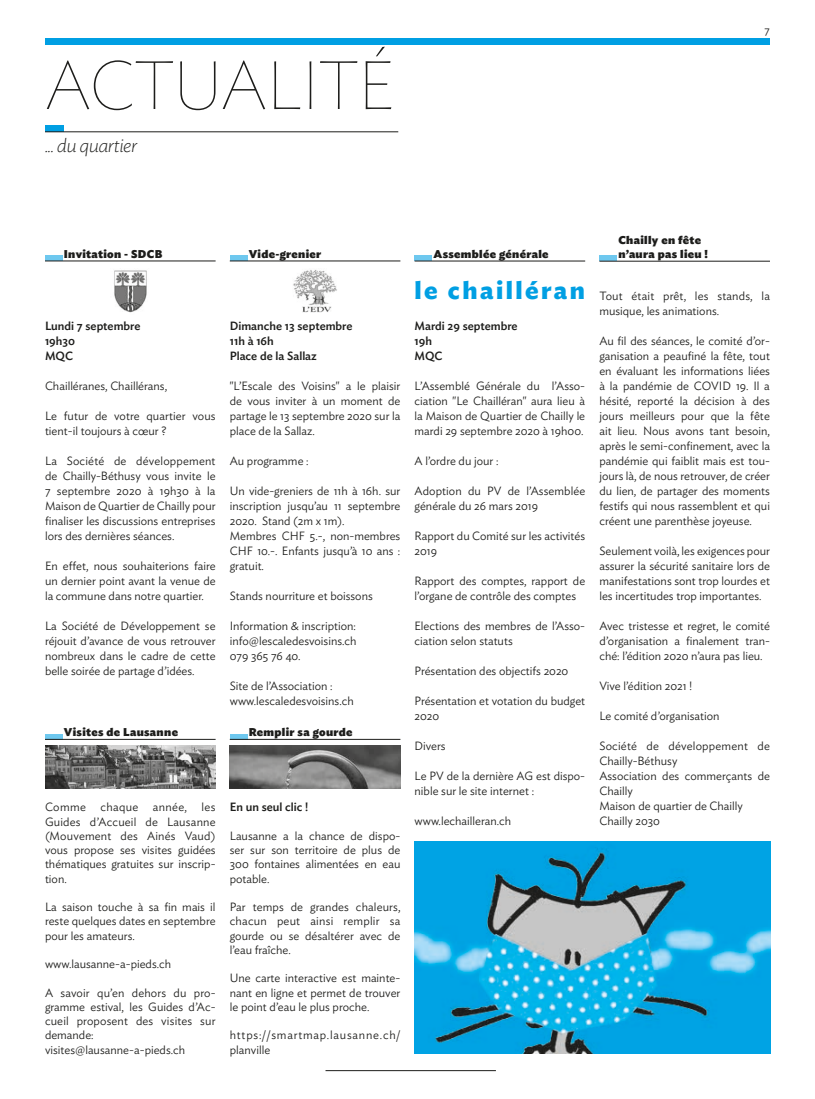
<style>
.page{position:relative;width:815px;height:1099px;background:#fff}
.page>*{position:absolute;margin:0;border:0;box-sizing:border-box;transform-origin:0 0}
.t1{font:100 67.5px "Ideal Sans";letter-spacing:-.01em;color:#1d1d1b}
.t2{font:700 25px "Ideal Sans";letter-spacing:.1em;color:#009fe3}
.t3{font:italic 200 19.75px "Ideal Sans";letter-spacing:-.025em;color:#1d1d1b}
.t4{font:300 11.88px/15px "Ideal Sans";color:#1d1d1b;text-align:justify}
.t5{font:500 11.88px/15px "Ideal Sans";color:#1d1d1b}
.t6{font:300 11.88px/14.2px "Ideal Sans";letter-spacing:.065em;color:#1d1d1b}
.t7{font:900 11.25px/13.5px "Ideal Sans";letter-spacing:.03em;color:#1d1d1b}
.t8{font:300 11.25px "Ideal Sans";color:#1d1d1b}
</style>
<div class="page">
<div style="left:45px;top:125px;width:18px;height:7px;background:#009fe3"></div>
<hr style="left:45px;top:132px;width:353px;height:1px;background:#1d1d1b">
<hr style="left:326px;top:1070px;width:170px;height:1px;background:#1d1d1b">
<div style="left:45px;top:38px;width:725px;height:7px;background:#009fe3"></div>
<div style="left:45px;top:255px;width:18px;height:6px;background:#6ec8ef"></div>
<hr style="left:45px;top:261px;width:171px;height:1px;background:#1d1d1b">
<img style="left:114px;top:270px;width:33px;height:43px">
<div style="left:230px;top:255px;width:18px;height:6px;background:#6ec8ef"></div>
<hr style="left:230px;top:261px;width:170px;height:1px;background:#1d1d1b">
<img style="left:293px;top:270px;width:44px;height:43px">
<div style="left:415px;top:255px;width:17px;height:6px;background:#6ec8ef"></div>
<hr style="left:415px;top:261px;width:170px;height:1px;background:#1d1d1b">
<div style="left:599px;top:256px;width:18px;height:5px;background:#6ec8ef"></div>
<hr style="left:599px;top:261px;width:171px;height:1px;background:#1d1d1b">
<img style="left:415px;top:842px;width:355px;height:211px">
<div style="left:45px;top:734px;width:18px;height:5px;background:#6ec8ef"></div>
<hr style="left:45px;top:739px;width:171px;height:1px;background:#1d1d1b">
<img style="left:45px;top:745px;width:171px;height:43px">
<div style="left:230px;top:734px;width:18px;height:5px;background:#6ec8ef"></div>
<hr style="left:230px;top:739px;width:170px;height:1px;background:#1d1d1b">
<img style="left:230px;top:745px;width:170px;height:43px">
<h1 class="t1" style="left:45px;top:33px;width:351px">ACTUALITÉ</h1>
<h3 class="t3" style="left:45px;top:130px;width:94px">... du quartier</h3>
<p class="t8" style="left:765px;top:22px;width:7px">7</p>
<p class="t7" style="left:64px;top:246px;width:100px">Invitation - SDCB</p>
<p class="t5" style="left:45px;top:317px;width:97px">Lundi 7 septembre<br>19h30<br>MQC</p>
<p class="t4" style="left:45px;top:377px;width:124px">Chailléranes, Chaillérans,</p>
<p class="t4" style="left:45px;top:407px;width:172px">Le futur de votre quartier vous tient-il toujours à cœur ?</p>
<p class="t4" style="left:45px;top:452px;width:172px">La Société de développement de Chailly-Béthusy vous invite le 7 septembre 2020 à 19h30 à la Maison de Quartier de Chailly pour finaliser les discussions entreprises lors des dernières séances.</p>
<p class="t4" style="left:45px;top:557px;width:172px">En effet, nous souhaiterions faire un dernier point avant la venue de la commune dans notre quartier.</p>
<p class="t4" style="left:45px;top:617px;width:172px">La Société de Développement se réjouit d’avance de vous retrouver nombreux dans le cadre de cette belle soirée de partage d’idées.</p>
<p class="t7" style="left:64px;top:724px;width:116px">Visites de Lausanne</p>
<p class="t4" style="left:45px;top:799px;width:172px;line-height:14.2px">Comme chaque année, les Guides d’Accueil de Lausanne (Mouvement des Ainés Vaud) vous propose ses visites guidées thématiques gratuites sur inscrip&shy;tion.</p>
<p class="t4" style="left:45px;top:898px;width:172px;line-height:14.2px">La saison touche à sa fin mais il reste quelques dates en septembre pour les amateurs.</p>
<p class="t4" style="left:45px;top:955px;width:128px">www.lausanne-a-pieds.ch</p>
<p class="t4" style="left:45px;top:984px;width:172px;line-height:14.2px;text-align:left">A savoir qu’en dehors du pro&shy;gramme estival, les Guides d’Ac&shy;cueil proposent des visites sur demande: visites@lausanne-a-pieds.ch</p>
<p class="t7" style="left:249px;top:246px;width:74px">Vide-grenier</p>
<p class="t5" style="left:230px;top:317px;width:124px">Dimanche 13 septembre<br>11h à 16h<br>Place de la Sallaz</p>
<p class="t4" style="left:230px;top:377px;width:172px">"L’Escale des Voisins" a le plaisir de vous inviter à un moment de partage le 13 septembre 2020 sur la place de la Sallaz.</p>
<p class="t4" style="left:230px;top:452px;width:80px">Au programme :</p>
<p class="t4" style="left:230px;top:482px;width:172px;text-align:left">Un vide-greniers de 11h à 16h. sur inscription jusqu’au 11 septembre<br>2020. Stand (2m x 1m).<br>Membres CHF 5.-, non-membres<br>CHF 10.-. Enfants jusqu’à 10 ans : gratuit.</p>
<p class="t4" style="left:230px;top:587px;width:145px">Stands nourriture et boissons</p>
<p class="t4" style="left:230px;top:617px;width:128px">Information &amp; inscription: info@lescaledesvoisins.ch 079 365 76 40.</p>
<p class="t4" style="left:230px;top:677px;width:125px">Site de l’Association : www.lescaledesvoisins.ch</p>
<p class="t7" style="left:249px;top:724px;width:105px">Remplir sa gourde</p>
<p class="t5" style="left:230px;top:798px;width:80px">En un seul clic !</p>
<p class="t4" style="left:230px;top:827px;width:172px;line-height:14.2px">Lausanne a la chance de dispo&shy;ser sur son territoire de plus de 300 fontaines alimentées en eau potable.</p>
<p class="t4" style="left:230px;top:898px;width:172px;line-height:14.2px">Par temps de grandes chaleurs, chacun peut ainsi remplir sa gourde ou se désaltérer avec de l’eau fraîche.</p>
<p class="t4" style="left:230px;top:970px;width:172px;line-height:14.2px">Une carte interactive est mainte&shy;nant en ligne et permet de trouver le point d’eau le plus proche.</p>
<p class="t6" style="left:230px;top:1027px;width:172px">https://smartmap.lausanne.ch/ planville</p>
<p class="t7" style="left:434px;top:246px;width:117px">Assemblée générale</p>
<h2 class="t2" style="left:415px;top:270px;width:172px">le chailléran</h2>
<p class="t5" style="left:415px;top:317px;width:105px">Mardi 29 septembre<br>19h<br>MQC</p>
<p class="t4" style="left:415px;top:377px;width:172px">L’Assemblé Générale du l’Asso&shy;ciation "Le Chailléran" aura lieu à la Maison de Quartier de Chailly le mardi 29 septembre 2020 à 19h00.</p>
<p class="t4" style="left:415px;top:452px;width:85px">A l’ordre du jour :</p>
<p class="t4" style="left:415px;top:482px;width:172px">Adoption du PV de l’Assemblée générale du 26 mars 2019</p>
<p class="t4" style="left:415px;top:527px;width:172px">Rapport du Comité sur les activités<br>2019</p>
<p class="t4" style="left:415px;top:572px;width:172px">Rapport des comptes, rapport de l’organe de contrôle des comptes</p>
<p class="t4" style="left:415px;top:617px;width:172px">Elections des membres de l’Asso&shy;ciation selon statuts</p>
<p class="t4" style="left:415px;top:662px;width:155px">Présentation des objectifs 2020</p>
<p class="t4" style="left:415px;top:692px;width:172px">Présentation et votation du budget<br>2020</p>
<p class="t4" style="left:415px;top:737px;width:33px">Divers</p>
<p class="t4" style="left:415px;top:767px;width:172px">Le PV de la dernière AG est dispo&shy;nible sur le site internet :</p>
<p class="t4" style="left:415px;top:812px;width:98px">www.lechailleran.ch</p>
<p class="t7" style="left:618px;top:233px;width:91px">Chailly en fête n’aura pas lieu !</p>
<p class="t4" style="left:599px;top:287px;width:172px">Tout était prêt, les stands, la musique, les animations.</p>
<p class="t4" style="left:599px;top:332px;width:172px">Au fil des séances, le comité d’or&shy;ganisation a peaufiné la fête, tout en évaluant les informations liées à la pandémie de COVID 19. Il a hésité, reporté la décision à des jours meilleurs pour que la fête ait lieu. Nous avons tant besoin, après le semi-confinement, avec la pandémie qui faiblit mais est tou&shy;jours là, de nous retrouver, de créer du lien, de partager des moments festifs qui nous rassemblent et qui créent une parenthèse joyeuse.</p>
<p class="t4" style="left:599px;top:542px;width:172px">Seulement voilà, les exigences pour assurer la sécurité sanitaire lors de manifestations sont trop lourdes et les incertitudes trop importantes.</p>
<p class="t4" style="left:599px;top:617px;width:172px">Avec tristesse et regret, le comité d’organisation a finalement tran&shy;ché: l’édition 2020 n’aura pas lieu.</p>
<p class="t4" style="left:599px;top:677px;width:94px">Vive l’édition 2021 !</p>
<p class="t4" style="left:599px;top:707px;width:122px">Le comité d’organisation</p>
<p class="t4" style="left:599px;top:737px;width:172px;text-align:left">Société de développement de<br>Chailly-Béthusy<br>Association des commerçants de<br>Chailly<br>Maison de quartier de Chailly<br>Chailly 2030</p>
</div>
